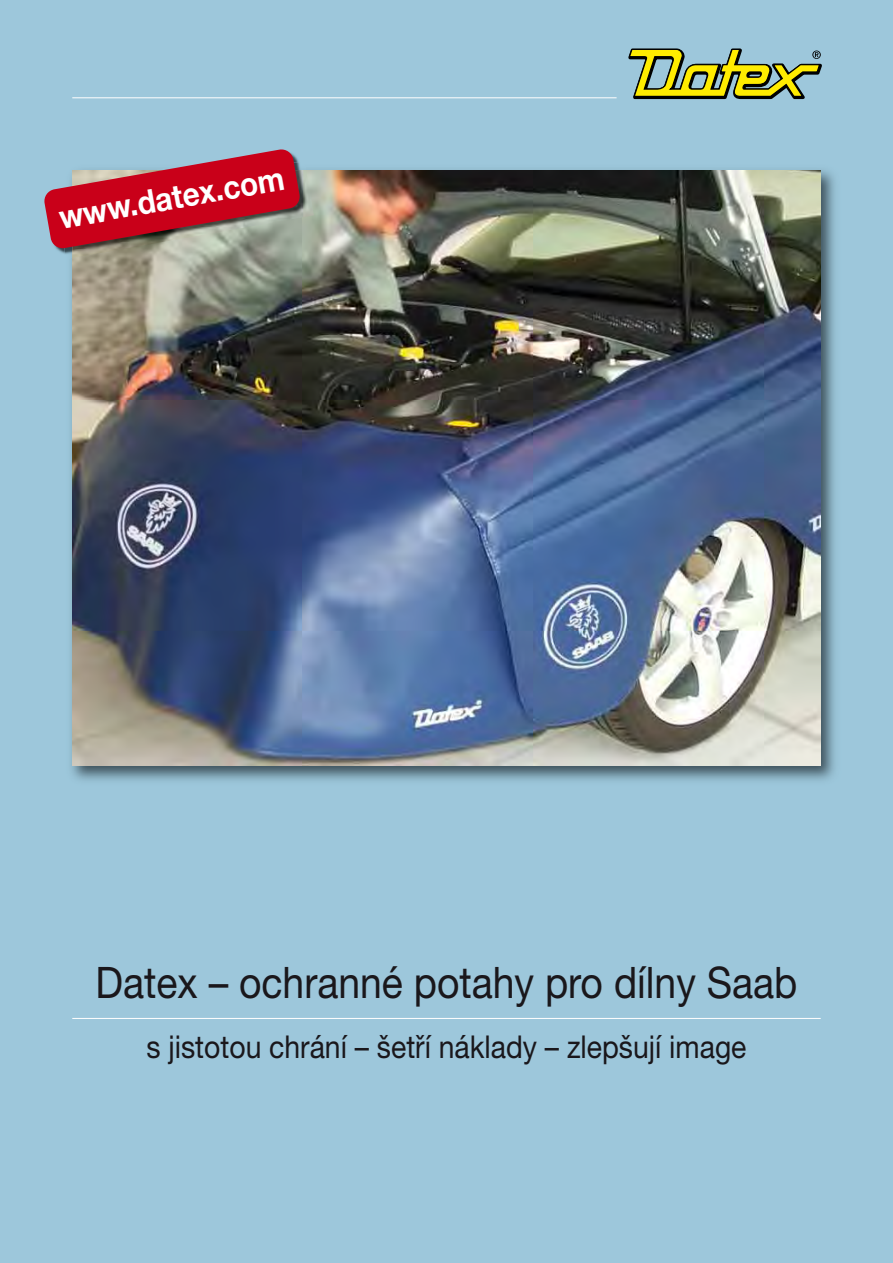
<style>
.page{position:relative;width:893px;height:1263px;background:#9dc7db}
.page>*{position:absolute;margin:0;border:0;box-sizing:border-box;transform-origin:0 0}
.t1{font:43.5px "Helvetica Neue East A";color:#1a171b;scale:.9 1}
.t2{font:700 33px "Helvetica Neue East A";color:#fff;scale:.9 1}
.t3{font:31.5px "Helvetica Neue East A";color:#1a171b;scale:.9 1}
</style>
<div class="page">
<img style="left:71px;top:170px;width:764px;height:611px">
<img style="left:72px;top:170px;width:749px;height:595px">
<hr style="left:72px;top:1018px;width:749px;height:1px;background:#fff">
<hr style="left:72px;top:97px;width:545px;height:1px;background:#fff">
<svg style="left:628px;top:48px;width:194px;height:52px"></svg>
<img style="left:57px;top:249px;width:8px;height:5px">
<img style="left:65px;top:249px;width:7px;height:10px">
<img style="left:72px;top:170px;width:242px;height:88px">
<svg style="left:44px;top:149px;width:257px;height:100px"></svg>
<p class="t2" style="left:57px;top:205px;width:255px;rotate:-10deg">www.datex.com</p>
<h1 class="t1" style="left:96px;top:967px;width:781px">Datex – ochranné potahy pro dílny Saab</h1>
<p class="t3" style="left:146px;top:1035px;width:668px">s jistotou chrání – šetří náklady – zlepšují image</p>
</div>
